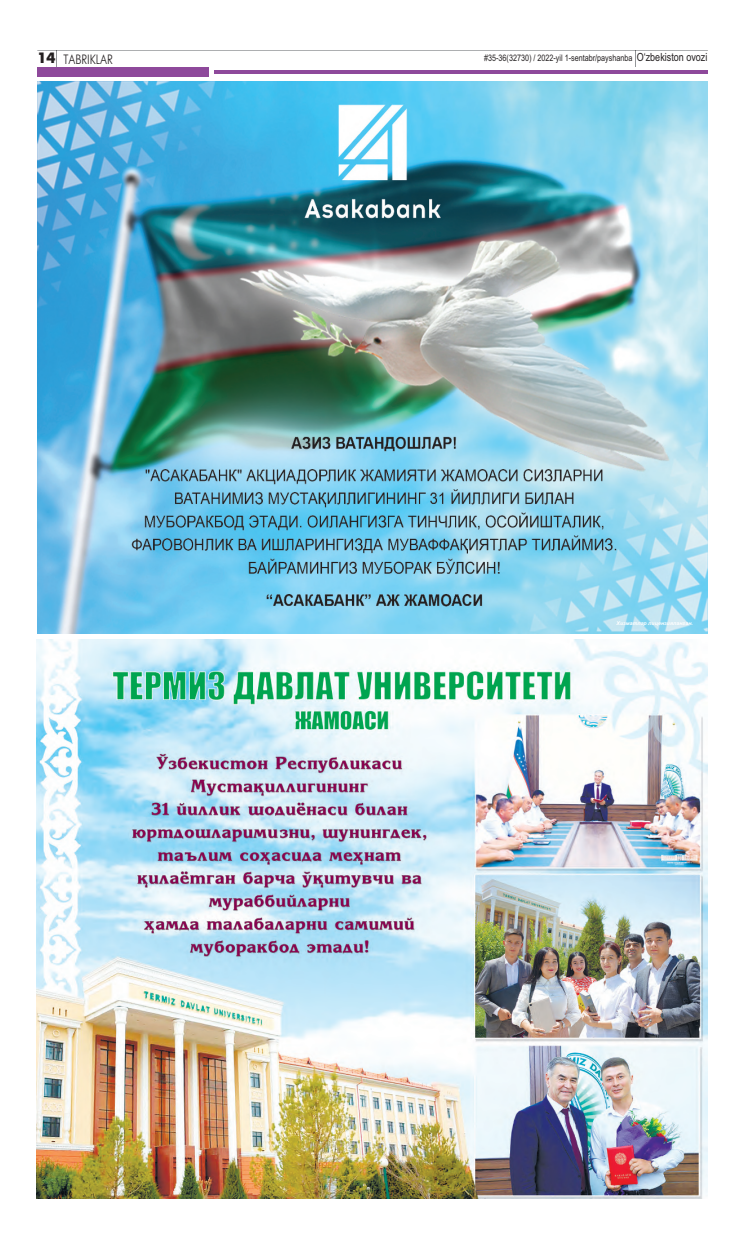
<style>
.page{position:relative;width:745px;height:1248px;background:#fff}
.page>*{position:absolute;margin:0;border:0;box-sizing:border-box;transform-origin:0 0}
.t1{font:13.5px "Futuris";color:#231f20;scale:.8 1}
.t2{font:9px "Arial";color:#231f20;scale:.8 1}
.t3{font:italic 700 5.25px "Arial";color:#fff}
.s1{font-weight:700;font-size:15px}
.s2{font-size:11.25px}
</style>
<div class="page">
<hr style="left:214px;top:70px;width:493px;height:3px;background:#8e499b">
<div style="left:37px;top:67px;width:171px;height:9px;background:#8e499b"></div>
<svg style="left:37px;top:50px;width:670px;height:16px"></svg>
<img style="left:37px;top:640px;width:670px;height:558px">
<img style="left:37px;top:81px;width:670px;height:553px">
<h1 class="t1" style="left:37px;top:51px;width:96px"><span class="s1">14</span> TABRIKLAR</h1>
<p class="t2" style="left:484px;top:54px;width:280px">#35-36(32730) / 2022-yil 1-sentabr/payshanba <span class="s2">O‘zbekiston ovozi</span></p>
<p class="t3" style="left:616px;top:620px;width:78px">Хизматлар лицензияланган.</p>
</div>
